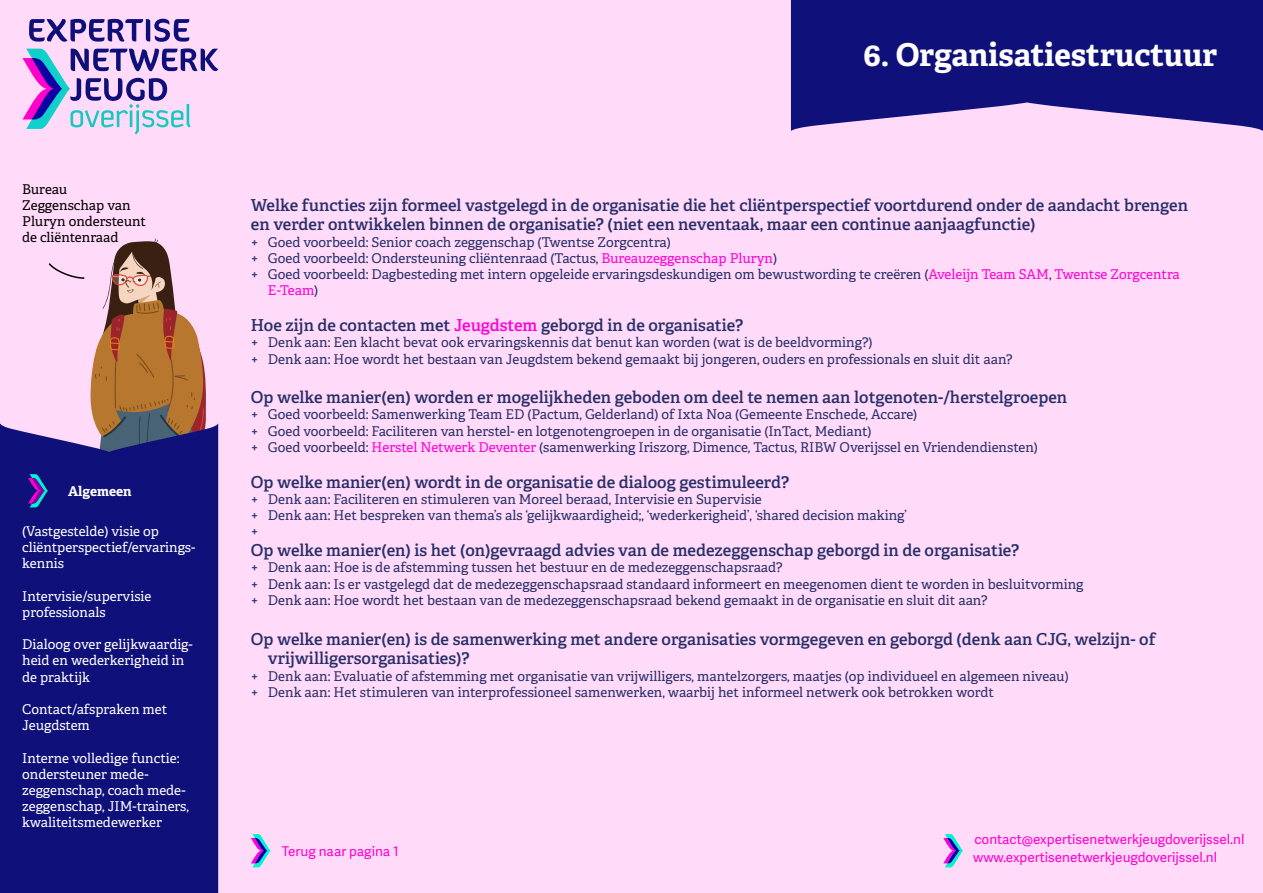
<style>
.page{position:relative;width:1263px;height:893px;background:#ffdaf9}
.page>*{position:absolute;margin:0;border:0;box-sizing:border-box;transform-origin:0 0}
.t1{font:700 31.5px "Adelle";color:#fff}
.t2{font:600 16.5px/19.8px "Adelle";color:#282f68}
.t3{font:13.5px/16.2px "Adelle";color:#282f68}
.t4{font:13.5px/16.2px "Adelle";color:#fff}
.t5{font:13.5px/17.7px "Adelle Sans";color:#ff00cf}
.t6{font:13.5px/16.2px "Adelle";color:#000}
.t7{font:700 13.5px "Adelle";color:#fff}
.t8{font:13.5px "Adelle";color:#ff00d4}
.s1{color:#ff00d4}
.s2{color:#282f68}
</style>
<div class="page">
<svg style="left:23px;top:48px;width:195px;height:86px"></svg>
<svg style="left:29px;top:19px;width:160px;height:23px"></svg>
<div style="left:0;top:424px;width:218px;height:469px;background:#10107a"></div>
<svg style="left:791px;top:0;width:472px;height:131px;background:#2b2788"></svg>
<svg style="left:251px;top:834px;width:20px;height:33px"></svg>
<svg style="left:28px;top:238px;width:178px;height:422px"></svg>
<svg style="left:943px;top:834px;width:20px;height:33px"></svg>
<p class="t6" style="left:22px;top:181px;width:125px">Bureau<br>Zeggenschap van<br>Pluryn ondersteunt de cliëntenraad</p>
<p class="t7" style="left:68px;top:482px;width:65px">Algemeen</p>
<p class="t4" style="left:22px;top:523px;width:175px">(Vastgestelde) visie op cliëntperspectief/ervarings&shy;kennis</p>
<p class="t4" style="left:22px;top:588px;width:131px">Intervisie/supervisie professionals</p>
<p class="t4" style="left:22px;top:636px;width:172px">Dialoog over gelijkwaardig&shy;heid en wederkerigheid in de praktijk</p>
<p class="t4" style="left:22px;top:701px;width:147px">Contact/afspraken met<br>Jeugdstem</p>
<p class="t4" style="left:22px;top:750px;width:168px">Interne volledige functie: ondersteuner mede&shy;zeggenschap, coach mede&shy;zeggenschap, JIM-trainers, kwaliteitsmedewerker</p>
<h1 class="t1" style="left:863px;top:35px;width:356px">6. Organisatiestructuur</h1>
<p class="t2" style="left:251px;top:195px;width:939px">Welke functies zijn formeel vastgelegd in de organisatie die het cliëntperspectief voortdurend onder de aandacht brengen en verder ontwikkelen binnen de organisatie? (niet een neventaak, maar een continue aanjaagfunctie)</p>
<p class="t3" style="left:251px;top:234px;width:421px">+ Goed voorbeeld: Senior coach zeggenschap (Twentse Zorgcentra)</p>
<p class="t3" style="left:251px;top:250px;width:528px">+ Goed voorbeeld: Ondersteuning cliëntenraad (Tactus, <span class="s1">Bureauzeggenschap Pluryn</span>)</p>
<p class="t3" style="left:251px;top:266px;width:930px">+ Goed voorbeeld: Dagbesteding met intern opgeleide ervaringsdeskundigen om bewustwording te creëren (<span class="s1">Aveleijn Team SAM</span>, <span class="s1">Twentse Zorgcentra</span></p>
<p class="t8" style="left:268px;top:282px;width:52px">E-Team<span class="s2">)</span></p>
<p class="t2" style="left:251px;top:316px;width:494px">Hoe zijn de contacten met <span class="s1">Jeugdstem</span> geborgd in de organisatie?</p>
<p class="t3" style="left:251px;top:335px;width:763px">+ Denk aan: Een klacht bevat ook ervaringskennis dat benut kan worden (wat is de beeldvorming?)<br>+ Denk aan: Hoe wordt het bestaan van Jeugdstem bekend gemaakt bij jongeren, ouders en professionals en sluit dit aan?</p>
<p class="t2" style="left:251px;top:388px;width:818px">Op welke manier(en) worden er mogelijkheden geboden om deel te nemen aan lotgenoten-/herstelgroepen</p>
<p class="t3" style="left:251px;top:407px;width:788px">+ Goed voorbeeld: Samenwerking Team ED (Pactum, Gelderland) of Ixta Noa (Gemeente Enschede, Accare)<br>+ Goed voorbeeld: Faciliteren van herstel- en lotgenotengroepen in de organisatie (InTact, Mediant)<br>+ Goed voorbeeld: <span class="s1">Herstel Netwerk Deventer</span> (samenwerking Iriszorg, Dimence, Tactus, RIBW Overijssel en Vriendendiensten)</p>
<p class="t2" style="left:251px;top:472px;width:540px">Op welke manier(en) wordt in de organisatie de dialoog gestimuleerd?</p>
<p class="t3" style="left:251px;top:491px;width:657px">+ Denk aan: Faciliteren en stimuleren van Moreel beraad, Intervisie en Supervisie<br>+ Denk aan: Het bespreken van thema’s als ‘gelijkwaardigheid;, ‘wederkerigheid’, ‘shared decision making’ +</p>
<p class="t2" style="left:251px;top:541px;width:770px">Op welke manier(en) is het (on)gevraagd advies van de medezeggenschap geborgd in de organisatie?</p>
<p class="t3" style="left:251px;top:560px;width:834px">+ Denk aan: Hoe is de afstemming tussen het bestuur en de medezeggenschapsraad?<br>+ Denk aan: Is er vastgelegd dat de medezeggenschapsraad standaard informeert en meegenomen dient te worden in besluitvorming + Denk aan: Hoe wordt het bestaan van de medezeggenschapsraad bekend gemaakt in de organisatie en sluit dit aan?</p>
<p class="t2" style="left:268px;top:629px;width:889px;text-indent:-17px">Op welke manier(en) is de samenwerking met andere organisaties vormgegeven en geborgd (denk aan CJG, welzijn- of vrijwilligersorganisaties)?</p>
<p class="t3" style="left:251px;top:668px;width:819px">+ Denk aan: Evaluatie of afstemming met organisatie van vrijwilligers, mantelzorgers, maatjes (op individueel en algemeen niveau) + Denk aan: Het stimuleren van interprofessioneel samenwerken, waarbij het informeel netwerk ook betrokken wordt</p>
<p class="t5" style="left:282px;top:842px;width:118px">Terug naar pagina 1</p>
<p class="t5" style="left:973px;top:831px;width:273px">contact@expertisenetwerkjeugdoverijssel.nl www.expertisenetwerkjeugdoverijssel.nl</p>
</div>
